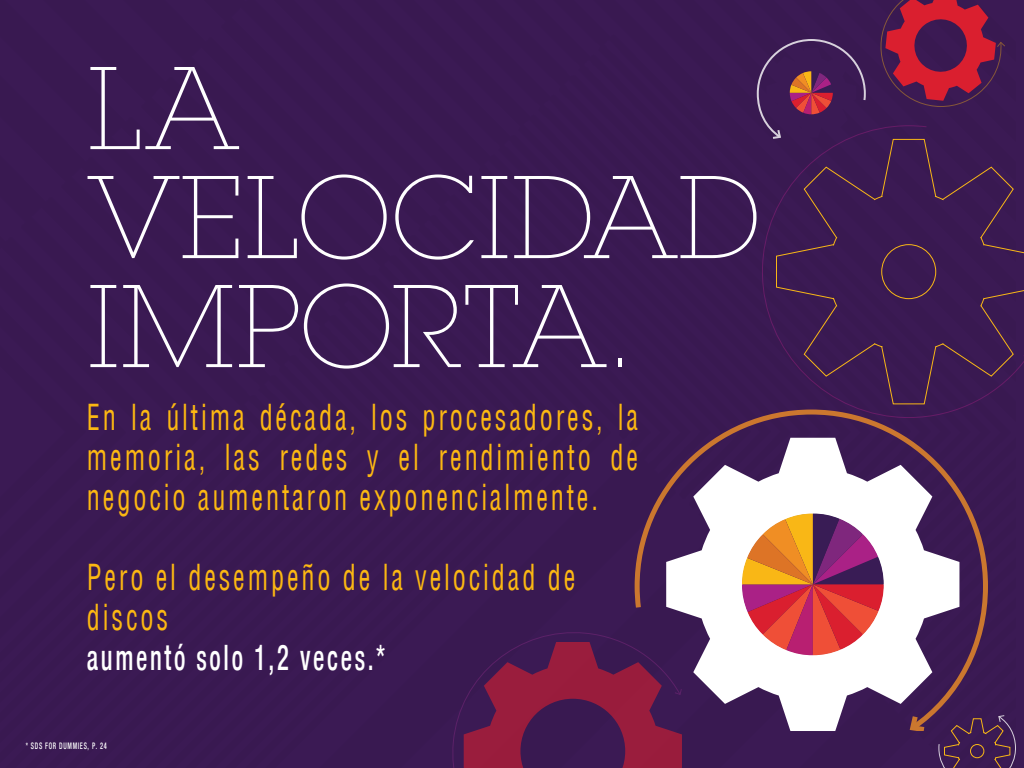
<style>
.page{position:relative;width:1024px;height:768px;background:#3b1a54}
.page>*{position:absolute;margin:0;border:0;box-sizing:border-box;transform-origin:0 0}
.t1{font:200 115px/109px "Lubalinfor IBM";color:#fff}
.t2{font:condensed 35px/40px "Helvetica LT";letter-spacing:.11em;color:#fcb812;text-align:justify;scale:.75 1}
.t3{font:500 condensed 35px "Helvetica Neue";letter-spacing:.11em;color:#fff;scale:.7 1}
.t4{font:500 condensed 9px "Helvetica Neue";letter-spacing:.11em;color:#fff;scale:.7 1}
</style>
<div class="page">
<svg style="left:634px;top:417px;width:330px;height:287px"></svg>
<svg style="left:452px;top:626px;width:229px;height:142px"></svg>
<svg style="left:464px;top:642px;width:219px;height:126px"></svg>
<svg style="left:742px;top:497px;width:274px;height:271px"></svg>
<svg style="left:761px;top:139px;width:263px;height:280px"></svg>
<svg style="left:1022px;top:353px;width:2px;height:8px"></svg>
<svg style="left:756px;top:0;width:249px;height:139px"></svg>
<p class="t1" style="left:87px;top:55px;width:673px">LA<br>VELOCIDAD<br>IMPORTA.</p>
<p class="t2" style="left:87px;top:397px;width:736px">En la última década, los procesadores, la memoria, las redes y el rendimiento de negocio aumentaron exponencialmente.</p>
<p class="t2" style="left:87px;top:557px;width:653px">Pero el desempeño de la velocidad de discos</p>
<p class="t3" style="left:87px;top:636px;width:428px">aumentó solo 1,2 veces.*</p>
<p class="t4" style="left:26px;top:740px;width:118px">* SDS FOR DUMMIES, P. 24</p>
</div>
